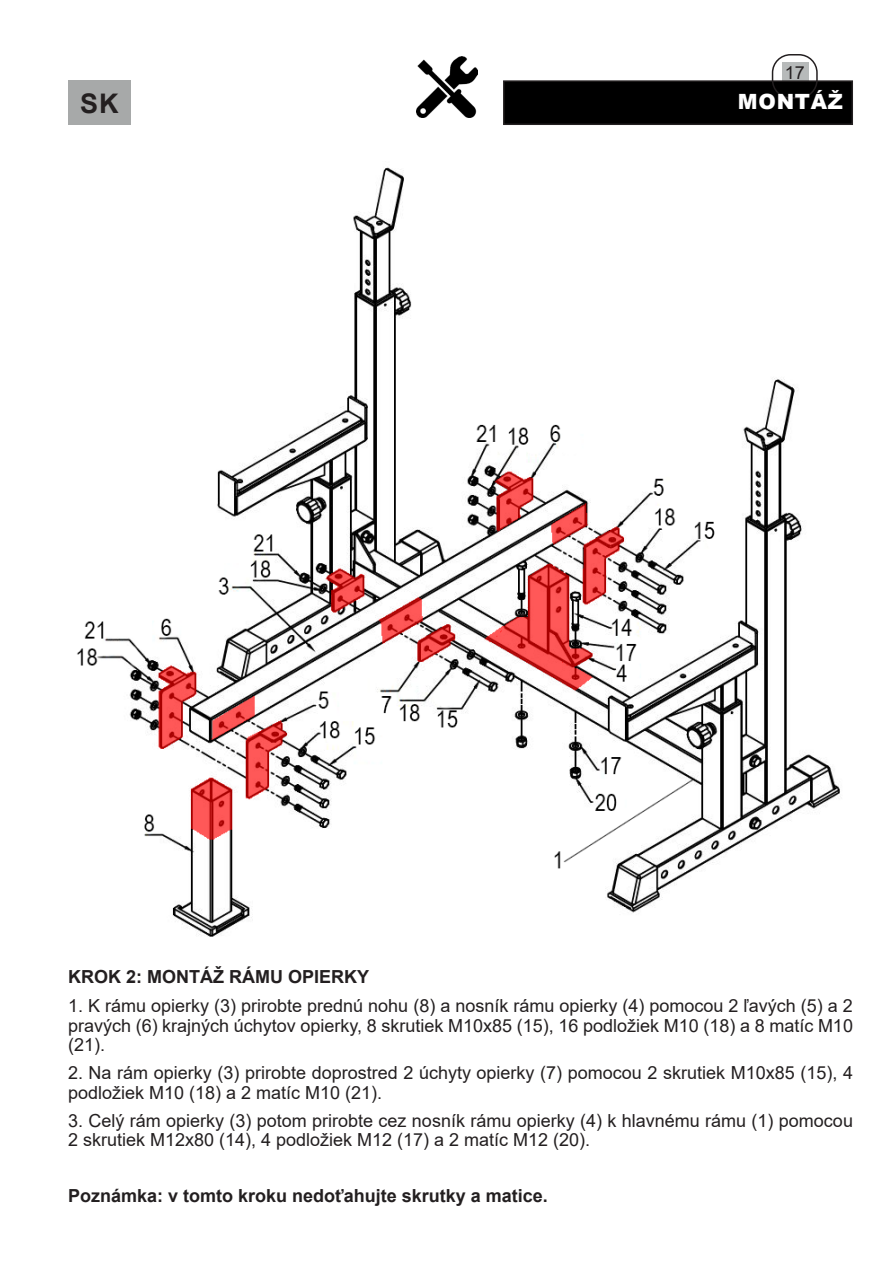
<style>
.page{position:relative;width:893px;height:1263px;background:#fff}
.page>*{position:absolute;margin:0;border:0;box-sizing:border-box;transform-origin:0 0}
.t1{font:700 27px "Arial";color:#231f20}
.t2{font:900 21px "Arial";letter-spacing:.035em;color:#fff}
.Ztucneni{font:18px/19.5px "Arial";color:#231f20}
.Ztucneni-2{font:700 18px "Arial";color:#231f20}
.Nadpisy{font:700 18px "Arial";color:#231f20}
</style>
<div class="page">
<div style="left:782px;top:62px;width:26px;height:21px;background:#b7baba"></div>
<div style="left:504px;top:81px;width:348px;height:43px;background:#000"></div>
<div style="left:503px;top:80px;width:350px;height:45px;border:2px solid #231f20"></div>
<div style="left:772px;top:54px;width:46px;height:45px;border:2px solid #231f20;border-radius:18px"></div>
<div style="left:68px;top:80px;width:63px;height:45px;background:#a7a9a9"></div>
<img style="left:416px;top:56px;width:61px;height:61px">
<img style="left:77px;top:167px;width:763px;height:770px">
<p class="Ztucneni" style="left:785px;top:62px;width:22px">17</p>
<h1 class="t1" style="left:80px;top:84px;width:40px">SK</h1>
<p class="t2" style="left:738px;top:87px;width:107px">MONTÁŽ</p>
<p class="Nadpisy" style="left:68px;top:964px;width:302px">KROK 2: MONTÁŽ RÁMU OPIERKY</p>
<p class="Ztucneni" style="left:68px;top:996px;width:786px;text-align:justify">1. K rámu opierky (3) prirobte prednú nohu (8) a nosník rámu opierky (4) pomocou 2 ľavých (5) a 2 pravých (6) krajných úchytov opierky, 8 skrutiek M10x85 (15), 16 podložiek M10 (18) a 8 matíc M10 (21).</p>
<p class="Ztucneni" style="left:68px;top:1063px;width:786px">2. Na rám opierky (3) prirobte doprostred 2 úchyty opierky (7) pomocou 2 skrutiek M10x85 (15), 4 podložiek M10 (18) a 2 matíc M10 (21).</p>
<p class="Ztucneni" style="left:68px;top:1110px;width:786px">3. Celý rám opierky (3) potom prirobte cez nosník rámu opierky (4) k hlavnému rámu (1) pomocou<br>2 skrutiek M12x80 (14), 4 podložiek M12 (17) a 2 matíc M12 (20).</p>
<p class="Ztucneni-2" style="left:68px;top:1183px;width:481px">Poznámka: v tomto kroku nedoťahujte skrutky a matice.</p>
</div>
